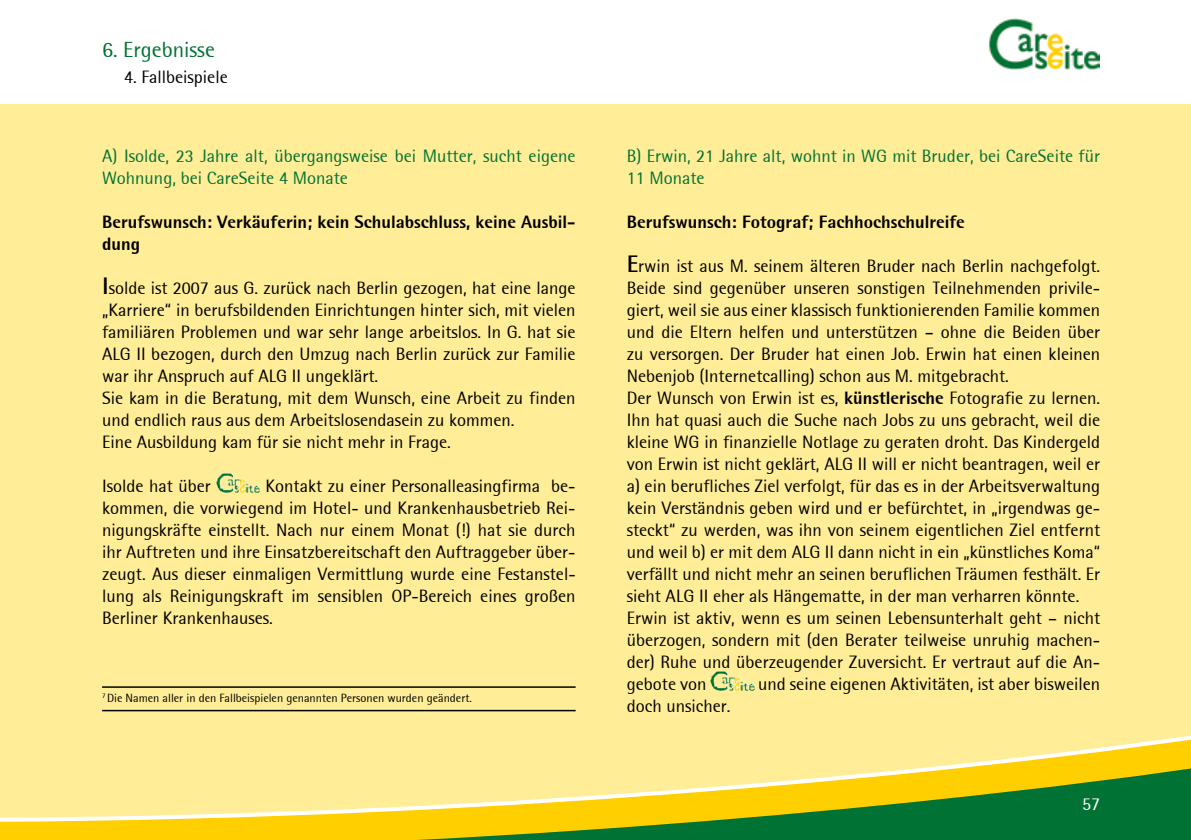
<style>
.page{position:relative;width:1191px;height:840px;background:#fff}
.page>*{position:absolute;margin:0;border:0;box-sizing:border-box;transform-origin:0 0}
.t1{font:22px "Rotis Semi Sans";color:#007233}
.t2{font:18px/22px "Rotis Semi Sans";color:#000}
.t3{font:18px/22px "Rotis Semi Sans";color:#007233}
.t4{font:800 18px/22px "Rotis Semi Sans";color:#000}
.t5{font:18px "Rotis Semi Sans";color:#fff}
.t6{font:12px "Rotis Semi Sans";color:#000}
.s1{font-weight:700;font-size:24px}
.s2{font-weight:800}
</style>
<div class="page">
<div style="left:0;top:0;width:1191px;height:839px;background:#ffed97"></div>
<svg style="left:102px;top:685px;width:1089px;height:58px"></svg>
<svg style="left:0;top:743px;width:1191px;height:96px"></svg>
<div style="left:0;top:0;width:1191px;height:103px;background:#fff"></div>
<img style="left:710px;top:670px;width:44px;height:20px">
<img style="left:216px;top:472px;width:44px;height:20px">
<hr style="left:102px;top:686px;width:473px;height:1px;background:#000">
<hr style="left:102px;top:709px;width:473px;height:2px;background:#000">
<p class="t1" style="left:102px;top:37px;width:114px">6. Ergebnisse</p>
<p class="t2" style="left:124px;top:66px;width:105px">4. Fallbeispiele</p>
<p class="t3" style="left:102px;top:144px;width:475px">A) Isolde, 23 Jahre alt, übergangsweise bei Mutter, sucht eigene<br>Wohnung, bei CareSeite 4 Monate</p>
<p class="t4" style="left:102px;top:210px;width:475px">Berufswunsch: Verkäuferin; kein Schulabschluss, keine Ausbil&shy;dung</p>
<p class="t2" style="left:102px;top:276px;width:475px"><span class="s1">I</span>solde ist 2007 aus G. zurück nach Berlin gezogen, hat eine lange „Karriere“ in berufsbildenden Einrichtungen hinter sich, mit vielen familiären Problemen und war sehr lange arbeitslos. In G. hat sie ALG II bezogen, durch den Umzug nach Berlin zurück zur Familie war ihr Anspruch auf ALG II ungeklärt.<br>Sie kam in die Beratung, mit dem Wunsch, eine Arbeit zu finden und endlich raus aus dem Arbeitslosendasein zu kommen.<br>Eine Ausbildung kam für sie nicht mehr in Frage.</p>
<p class="t2" style="left:102px;top:474px;width:110px">Isolde hat über</p>
<p class="t2" style="left:102px;top:474px;width:475px;text-align:justify;text-indent:163px">Kontakt zu einer Personalleasingfirma be&shy;kommen, die vorwiegend im Hotel- und Krankenhausbetrieb Rei&shy;nigungskräfte einstellt. Nach nur einem Monat (!) hat sie durch ihr Auftreten und ihre Einsatzbereitschaft den Auftraggeber über&shy;zeugt. Aus dieser einmaligen Vermittlung wurde eine Festanstel&shy;lung als Reinigungskraft im sensiblen OP-Bereich eines großen Berliner Krankenhauses.</p>
<p class="t6" style="left:102px;top:691px;width:371px"><sup>7</sup> Die Namen aller in den Fallbeispielen genannten Personen wurden geändert.</p>
<p class="t3" style="left:626px;top:144px;width:475px">B) Erwin, 21 Jahre alt, wohnt in WG mit Bruder, bei CareSeite für<br>11 Monate</p>
<p class="t4" style="left:626px;top:210px;width:340px">Berufswunsch: Fotograf; Fachhochschulreife</p>
<p class="t2" style="left:626px;top:254px;width:475px"><span class="s1">E</span>rwin ist aus M. seinem älteren Bruder nach Berlin nachgefolgt.<br>Beide sind gegenüber unseren sonstigen Teilnehmenden privile&shy;giert, weil sie aus einer klassisch funktionierenden Familie kommen und die Eltern helfen und unterstützen – ohne die Beiden über zu versorgen. Der Bruder hat einen Job. Erwin hat einen kleinen Nebenjob (Internetcalling) schon aus M. mitgebracht.<br>Der Wunsch von Erwin ist es, <span class="s2">künstlerische</span> Fotografie zu lernen.<br>Ihn hat quasi auch die Suche nach Jobs zu uns gebracht, weil die kleine WG in finanzielle Notlage zu geraten droht. Das Kindergeld von Erwin ist nicht geklärt, ALG II will er nicht beantragen, weil er a) ein berufliches Ziel verfolgt, für das es in der Arbeitsverwaltung kein Verständnis geben wird und er befürchtet, in „irgendwas ge&shy;steckt“ zu werden, was ihn von seinem eigentlichen Ziel entfernt und weil b) er mit dem ALG II dann nicht in ein „künstliches Koma“ verfällt und nicht mehr an seinen beruflichen Träumen festhält. Er sieht ALG II eher als Hängematte, in der man verharren könnte.<br>Erwin ist aktiv, wenn es um seinen Lebensunterhalt geht – nicht überzogen, sondern mit (den Berater teilweise unruhig machen&shy;der) Ruhe und überzeugender Zuversicht. Er vertraut auf die An&shy;gebote von</p>
<p class="t2" style="left:758px;top:672px;width:343px">und seine eigenen Aktivitäten, ist aber bisweilen</p>
<p class="t2" style="left:626px;top:694px;width:105px">doch unsicher.</p>
<p class="t5" style="left:1082px;top:792px;width:20px">57</p>
</div>
